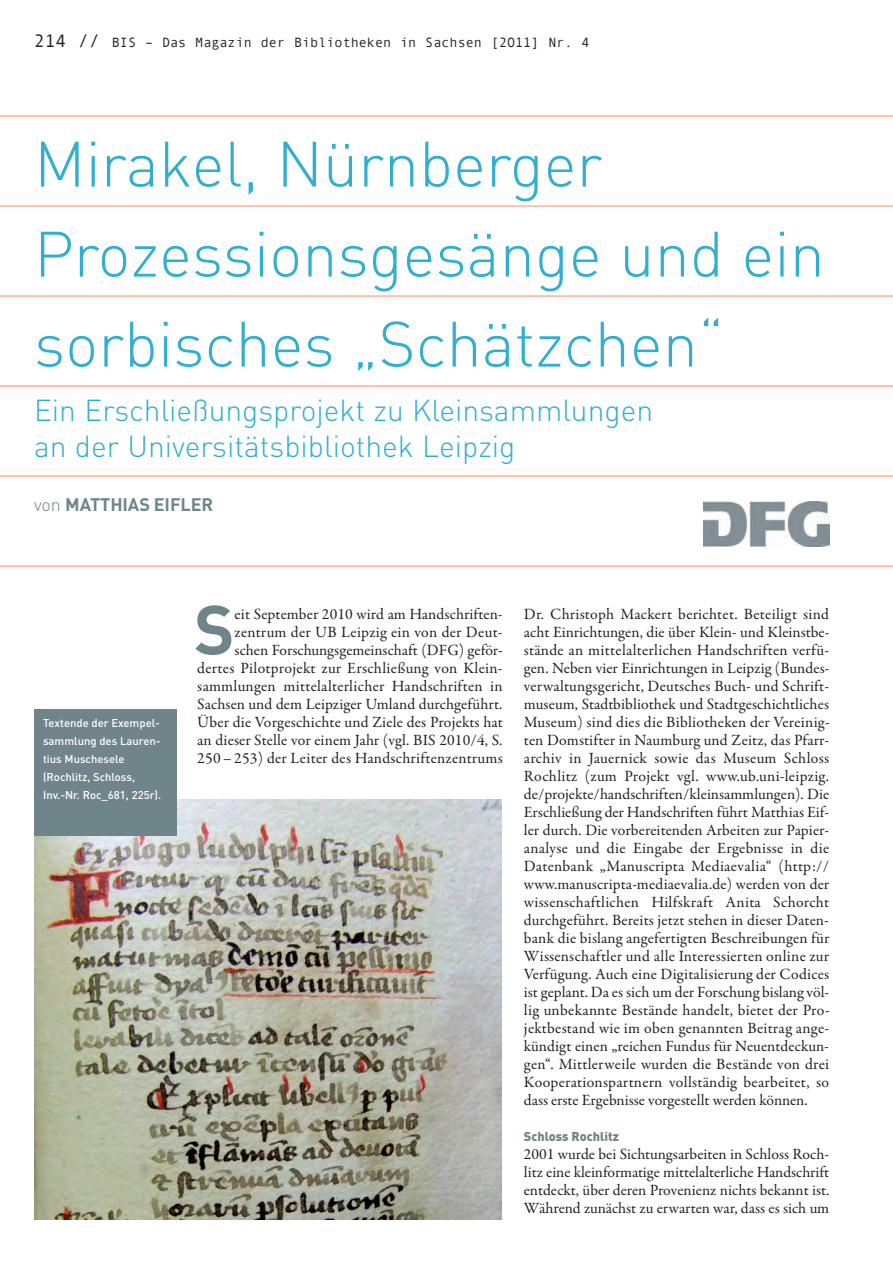
<style>
.page{position:relative;width:893px;height:1263px;background:#fff}
.page>*{position:absolute;margin:0;border:0;box-sizing:border-box;transform-origin:0 0}
.t1{font:700 68.55px "DIN";color:#70858a}
.t2{font:300 63px/90px "DIN";color:#32aecf}
.t3{font:300 30px/36px "DIN";color:#32aecf}
.t4{font:700 18px "DIN";letter-spacing:-.005em;color:#70858a}
.t5{font:15.75px/18px "Garamond Premr Pro";letter-spacing:.01em;color:#231f20;text-align:justify}
.t6{font:13.5px "Andale Mono";color:#231f20}
.t7{font:900 12.75px "DIN";color:#70858a}
.t8{font:500 11.25px/18px "DIN";color:#fff}
.s1{font-size:18px}
.s2{font-weight:300}
</style>
<div class="page">
<hr style="left:0;top:115px;width:893px;height:2px;background:#f9b49a">
<hr style="left:0;top:205px;width:893px;height:2px;background:#f9b49a">
<hr style="left:0;top:295px;width:893px;height:2px;background:#f9b49a">
<hr style="left:0;top:385px;width:893px;height:2px;background:#f9b49a">
<hr style="left:0;top:475px;width:893px;height:2px;background:#f9b49a">
<hr style="left:0;top:565px;width:893px;height:2px;background:#f9b49a">
<img style="left:34px;top:799px;width:468px;height:420px">
<img style="left:703px;top:502px;width:126px;height:44px">
<div style="left:34px;top:709px;width:142px;height:126px;background:#70858a"></div>
<p class="t6" style="left:34px;top:34px;width:557px"><span class="s1">214 //</span> BIS – Das Magazin der Bibliotheken in Sachsen [2O11] Nr. 4</p>
<h2 class="t2" style="left:34px;top:126px;width:792px">Mirakel, Nürnberger<br>Prozessionsgesänge und ein sorbisches „Schätzchen“</h2>
<h3 class="t3" style="left:34px;top:395px;width:621px">Ein Erschließungsprojekt zu Kleinsammlungen an der Universitätsbibliothek Leipzig</h3>
<p class="t4" style="left:34px;top:498px;width:181px"><span class="s2">von</span> MATTHIAS EIFLER</p>
<p class="t8" style="left:43px;top:715px;width:120px">Textende der Exempel&shy;sammlung des Lauren&shy;tius Muschesele (Rochlitz, Schloss,<br>Inv.-Nr. Roc_681, 225r).</p>
<h1 class="t1" style="left:194px;top:606px;width:42px">S</h1>
<p class="t5" style="left:197px;top:606px;width:307px;text-align:right">eit September 2010 wird am Handschriften&shy;zentrum der UB Leipzig ein von der Deut-<br>schen Forschungsgemeinschaft (DFG) geför&shy;dertes Pilotprojekt zur Erschließung von Klein&shy;sammlungen mittelalterlicher Handschriften in Sachsen und dem Leipziger Umland durchgeführt.<br>Über die Vorgeschichte und Ziele des Projekts hat an dieser Stelle vor einem Jahr (vgl. BIS 2010/4, S.<br>250 – 253) der Leiter des Handschriftenzentrums</p>
<p class="t5" style="left:524px;top:606px;width:307px">Dr. Christoph Mackert berichtet. Beteiligt sind acht Einrichtungen, die über Klein- und Kleinstbe&shy;stände an mittelalterlichen Handschriften verfü&shy;gen. Neben vier Einrichtungen in Leipzig (Bundes&shy;verwaltungsgericht, Deutsches Buch- und Schrift&shy;museum, Stadtbibliothek und Stadtgeschichtliches Museum) sind dies die Bibliotheken der Vereinig&shy;ten Domstifter in Naumburg und Zeitz, das Pfarr&shy;archiv in Jauernick sowie das Museum Schloss Rochlitz (zum Projekt vgl. www.ub.uni-leipzig. de/projekte/handschriften/kleinsammlungen). Die Erschließung der Handschriften führt Matthias Eif&shy;ler durch. Die vorbereitenden Arbeiten zur Papier&shy;analyse und die Eingabe der Ergebnisse in die Datenbank „Manuscripta Mediaevalia“ (http:// www.manuscripta-mediaevalia.de) werden von der wissenschaftlichen Hilfskraft Anita Schorcht durchgeführt. Bereits jetzt stehen in dieser Daten&shy;bank die bislang angefertigten Beschreibungen für Wissenschaftler und alle Interessierten online zur Verfügung. Auch eine Digitalisierung der Codices ist geplant. Da es sich um der Forschung bislang völ&shy;lig unbekannte Bestände handelt, bietet der Pro&shy;jektbestand wie im oben genannten Beitrag an ge&shy;kündigt einen „reichen Fundus für Neuentdeckun&shy;gen“. Mittlerweile wurden die Bestände von drei Kooperationspartnern vollständig bearbeitet, so dass erste Ergebnisse vorgestellt werden können.</p>
<p class="t7" style="left:524px;top:1131px;width:97px">Schloss Rochlitz</p>
<p class="t5" style="left:524px;top:1146px;width:307px">2001 wurde bei Sichtungsarbeiten in Schloss Roch&shy;litz eine kleinformatige mittelalterliche Handschrift entdeckt, über deren Provenienz nichts bekannt ist.<br>Während zunächst zu erwarten war, dass es sich um</p>
</div>
